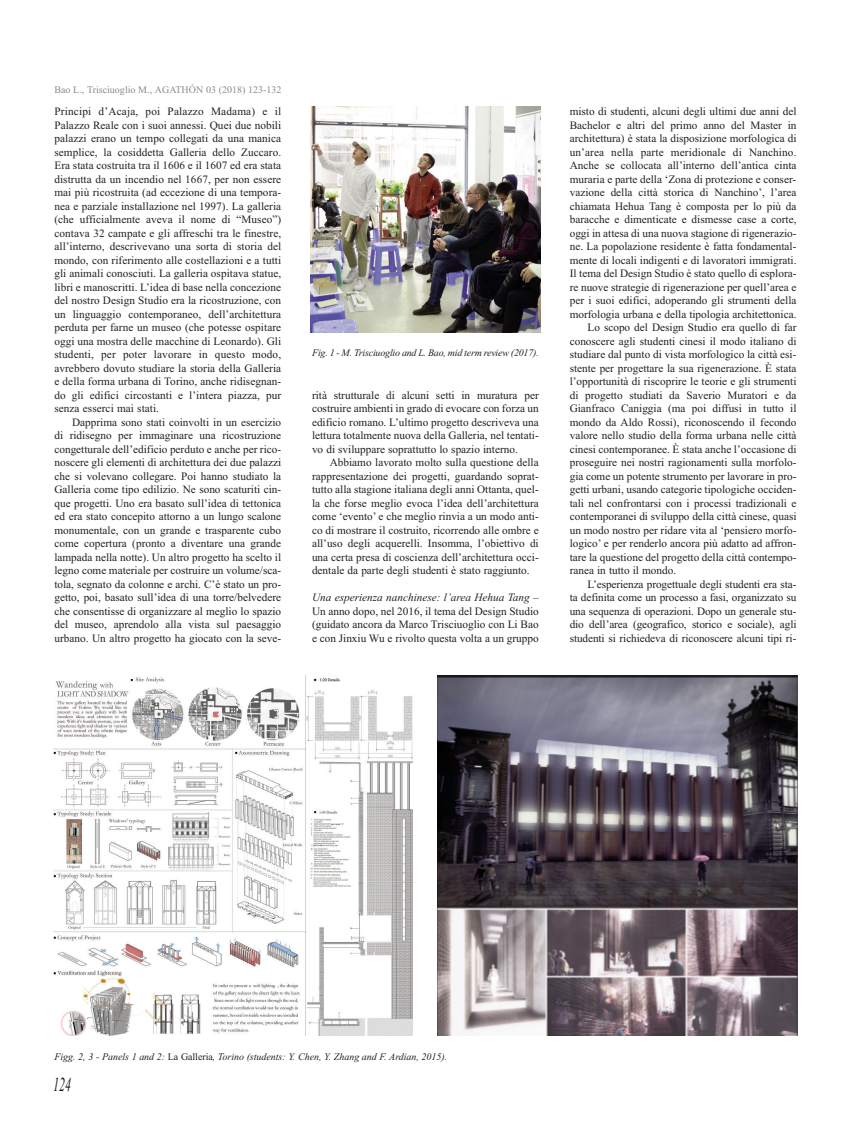
<style>
.page{position:relative;width:851px;height:1134px;background:#fff}
.page>*{position:absolute;margin:0;border:0;box-sizing:border-box;transform-origin:0 0}
.t1{font:italic 20px "Times New Roman";color:#231f20;scale:.6 1}
.t2{font:11.25px/13.5px "Times New Roman";color:#231f20;text-align:justify}
.t3{font:italic 10px "Times New Roman";letter-spacing:-.005em;color:#231f20}
.t4{font:10px "Times New Roman";color:#8a8989}
.s1{font-style:italic}
.s2{font-style:normal}
</style>
<div class="page">
<img style="left:311px;top:106px;width:229px;height:226px">
<img style="left:53px;top:676px;width:360px;height:360px">
<img style="left:437px;top:676px;width:360px;height:360px">
<p class="t4" style="left:54px;top:84px;width:229px">Bao L., Trisciuoglio M., AGATHÓN 03 (2018) 123-132</p>
<p class="t2" style="left:54px;top:105px;width:228px">Principi d’Acaja, poi Palazzo Madama) e il Palazzo Reale con i suoi annessi. Quei due nobili palazzi erano un tempo collegati da una manica semplice, la cosiddetta Galleria dello Zuccaro.<br>Era stata costruita tra il 1606 e il 1607 ed era stata distrutta da un incendio nel 1667, per non essere mai più ricostruita (ad eccezione di una tempora&shy;nea e parziale installazione nel 1997). La galleria (che ufficialmente aveva il nome di “Museo”) contava 32 campate e gli affreschi tra le finestre, all’interno, descrivevano una sorta di storia del mondo, con riferimento alle costellazioni e a tutti gli animali conosciuti. La galleria ospitava statue, libri e manoscritti. L’idea di base nella concezione del nostro Design Studio era la ricostruzione, con un linguaggio contemporaneo, dell’architettura perduta per farne un museo (che potesse ospitare oggi una mostra delle macchine di Leonardo). Gli studenti, per poter lavorare in questo modo, avrebbero dovuto studiare la storia della Galleria e della forma urbana di Torino, anche ridisegnan&shy;do gli edifici circostanti e l’intera piazza, pur senza esserci mai stati.</p>
<p class="t2" style="left:54px;top:415px;width:228px;text-indent:18px">Dapprima sono stati coinvolti in un esercizio di ridisegno per immaginare una ricostruzione congetturale dell’edificio perduto e anche per rico&shy;noscere gli elementi di architettura dei due palazzi che si volevano collegare. Poi hanno studiato la Galleria come tipo edilizio. Ne sono scaturiti cin&shy;que progetti. Uno era basato sull’idea di tettonica ed era stato concepito attorno a un lungo scalone monumentale, con un grande e trasparente cubo come copertura (pronto a diventare una grande lampada nella notte). Un altro progetto ha scelto il legno come materiale per costruire un volume/sca&shy;tola, segnato da colonne e archi. C’è stato un pro&shy;getto, poi, basato sull’idea di una torre/belvedere che consentisse di organizzare al meglio lo spazio del museo, aprendolo alla vista sul paesaggio urbano. Un altro progetto ha giocato con la seve-</p>
<p class="t3" style="left:312px;top:346px;width:228px">Fig. 1 - M. trisciuoglio and L. bao, mid term review (2017).</p>
<p class="t2" style="left:312px;top:388px;width:228px">rità strutturale di alcuni setti in muratura per costruire ambienti in grado di evocare con forza un edificio romano. L’ultimo progetto descriveva una lettura totalmente nuova della Galleria, nel tentati&shy;vo di sviluppare soprattutto lo spazio interno.</p>
<p class="t2" style="left:312px;top:456px;width:228px;text-indent:18px">Abbiamo lavorato molto sulla questione della rappresentazione dei progetti, guardando soprat&shy;tutto alla stagione italiana degli anni Ottanta, quel&shy;la che forse meglio evoca l’idea dell’architettura come ‘evento’ e che meglio rinvia a un modo anti&shy;co di mostrare il costruito, ricorrendo alle ombre e all’uso degli acquerelli. Insomma, l’obiettivo di una certa presa di coscienza dell’architettura occi&shy;dentale da parte degli studenti è stato raggiunto.</p>
<p class="t2" style="left:312px;top:591px;width:228px"><span class="s1">Una esperienza nanchinese: l’area Hehua tang</span> – Un anno dopo, nel 2016, il tema del Design Studio (guidato ancora da Marco Trisciuoglio con Li Bao e con Jinxiu Wu e rivolto questa volta a un gruppo</p>
<p class="t2" style="left:569px;top:105px;width:228px">misto di studenti, alcuni degli ultimi due anni del</p>
<p class="t2" style="left:569px;top:118px;width:228px">Bachelor e altri del primo anno del Master in</p>
<p class="t2" style="left:569px;top:132px;width:228px">architettura) è stata la disposizione morfologica di</p>
<p class="t2" style="left:569px;top:145px;width:228px">un’area nella parte meridionale di Nanchino.</p>
<p class="t2" style="left:569px;top:159px;width:228px">Anche se collocata all’interno dell’antica cinta</p>
<p class="t2" style="left:569px;top:172px;width:228px">muraria e parte della ‘Zona di protezione e conser-</p>
<p class="t2" style="left:569px;top:186px;width:228px">vazione della città storica di Nanchino’, l’area</p>
<p class="t2" style="left:569px;top:199px;width:228px">chiamata Hehua Tang è composta per lo più da</p>
<p class="t2" style="left:569px;top:213px;width:228px">baracche e dimenticate e dismesse case a corte,</p>
<p class="t2" style="left:569px;top:226px;width:228px">oggi in attesa di una nuova stagione di rigenerazio-</p>
<p class="t2" style="left:569px;top:240px;width:228px">ne. La popolazione residente è fatta fondamental-</p>
<p class="t2" style="left:569px;top:253px;width:228px">mente di locali indigenti e di lavoratori immigrati.</p>
<p class="t2" style="left:569px;top:267px;width:228px">Il tema del Design Studio è stato quello di esplora-</p>
<p class="t2" style="left:569px;top:280px;width:228px">re nuove strategie di rigenerazione per quell’area e</p>
<p class="t2" style="left:569px;top:294px;width:228px">per i suoi edifici, adoperando gli strumenti della</p>
<p class="t2" style="left:569px;top:307px;width:228px">morfologia urbana e della tipologia architettonica.</p>
<p class="t2" style="left:587px;top:321px;width:210px">Lo scopo del Design Studio era quello di far</p>
<p class="t2" style="left:569px;top:334px;width:228px">conoscere agli studenti cinesi il modo italiano di</p>
<p class="t2" style="left:569px;top:348px;width:228px">studiare dal punto di vista morfologico la città esi-</p>
<p class="t2" style="left:569px;top:361px;width:228px">stente per progettare la sua rigenerazione. È stata</p>
<p class="t2" style="left:569px;top:375px;width:228px">l’opportunità di riscoprire le teorie e gli strumenti</p>
<p class="t2" style="left:569px;top:388px;width:228px">di progetto studiati da Saverio Muratori e da</p>
<p class="t2" style="left:569px;top:402px;width:228px">Gianfraco Caniggia (ma poi diffusi in tutto il</p>
<p class="t2" style="left:569px;top:415px;width:228px">mondo da Aldo Rossi), riconoscendo il fecondo</p>
<p class="t2" style="left:569px;top:429px;width:228px">valore nello studio della forma urbana nelle città</p>
<p class="t2" style="left:569px;top:442px;width:228px">cinesi contemporanee. È stata anche l’occasione di</p>
<p class="t2" style="left:569px;top:456px;width:228px">proseguire nei nostri ragionamenti sulla morfolo-</p>
<p class="t2" style="left:569px;top:469px;width:228px">gia come un potente strumento per lavorare in pro-</p>
<p class="t2" style="left:569px;top:483px;width:228px">getti urbani, usando categorie tipologiche occiden-</p>
<p class="t2" style="left:569px;top:496px;width:228px">tali nel confrontarsi con i processi tradizionali e</p>
<p class="t2" style="left:569px;top:510px;width:228px">contemporanei di sviluppo della città cinese, quasi</p>
<p class="t2" style="left:569px;top:523px;width:228px">un modo nostro per ridare vita al ‘pensiero morfo-</p>
<p class="t2" style="left:569px;top:537px;width:228px">logico’ e per renderlo ancora più adatto ad affron-</p>
<p class="t2" style="left:569px;top:550px;width:228px">tare la questione del progetto della città contempo-</p>
<p class="t2" style="left:569px;top:564px;width:108px">ranea in tutto il mondo.</p>
<p class="t2" style="left:587px;top:577px;width:210px">L’esperienza progettuale degli studenti era sta-</p>
<p class="t2" style="left:569px;top:591px;width:228px">ta definita come un processo a fasi, organizzato su</p>
<p class="t2" style="left:569px;top:604px;width:228px">una sequenza di operazioni. Dopo un generale stu-</p>
<p class="t2" style="left:569px;top:618px;width:228px">dio dell’area (geografico, storico e sociale), agli</p>
<p class="t2" style="left:569px;top:631px;width:228px">studenti si richiedeva di riconoscere alcuni tipi ri-</p>
<p class="t3" style="left:54px;top:1050px;width:394px">Figg. 2, 3 - Panels 1 and 2: <span class="s2">La Galleria</span>, torino (students: y. chen, y. Zhang and F. Ardian, 2015).</p>
<h1 class="t1" style="left:53px;top:1072px;width:32px">124</h1>
</div>
